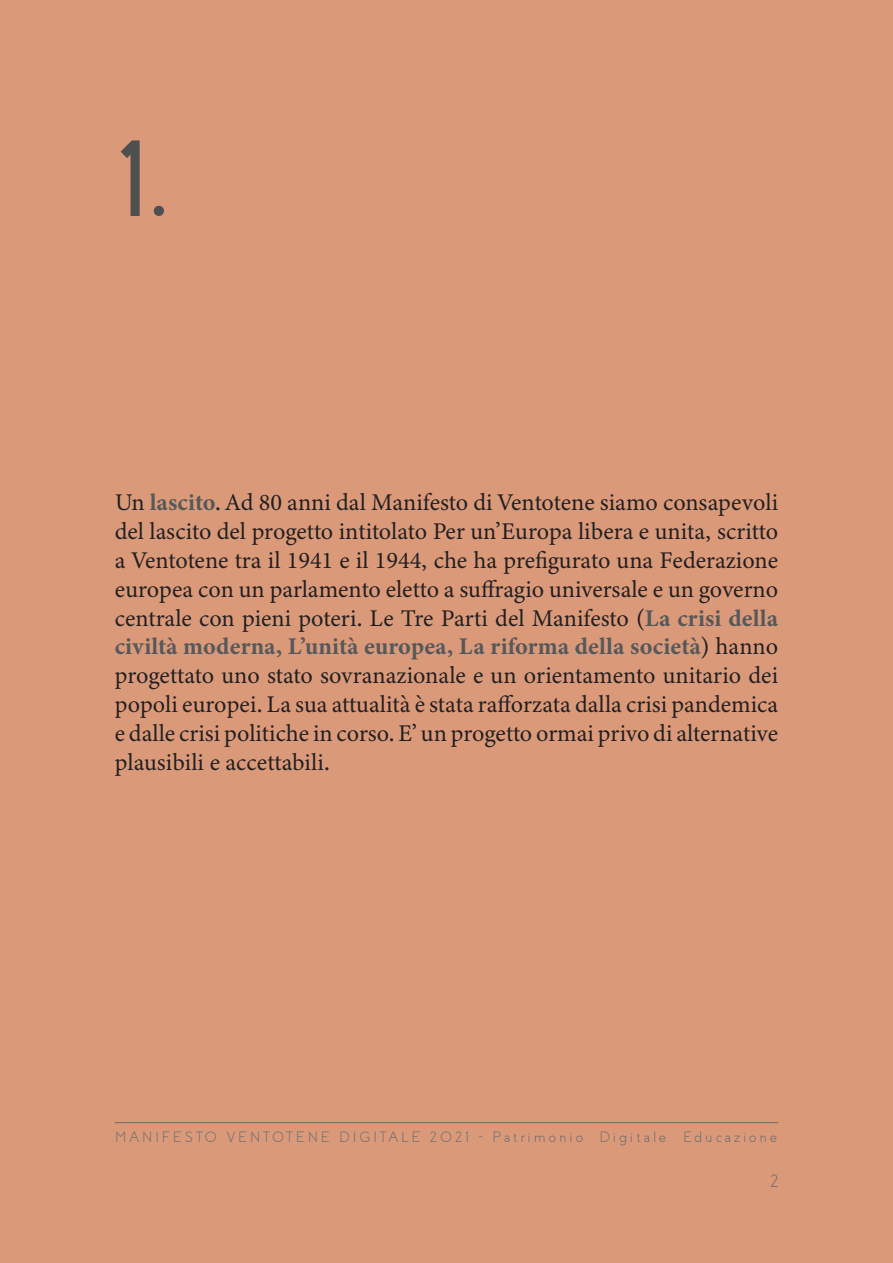
<style>
.page{position:relative;width:893px;height:1263px;background:#da9a7a}
.page>*{position:absolute;margin:0;border:0;box-sizing:border-box;transform-origin:0 0}
.t1{font:700 108px "Coves";color:#4e4f4f}
.t2{font:24px/28.8px "Minion Variable Concept";color:#231f20;text-align:justify}
.t3{font:300 18px "Coves";color:#6c6b6c}
.t4{font:300 15px "Coves";letter-spacing:.21em;color:#6c6b6c}
.s1{color:#57585a}
</style>
<div class="page">
<hr style="left:115px;top:1122px;width:663px;height:1px;background:#6c6b6c">
<p class="t1" style="left:115px;top:117px;width:55px">1.</p>
<p class="t2" style="left:115px;top:488px;width:665px">Un <span class="s1">lascito</span>. Ad 80 anni dal Manifesto di Ventotene siamo consapevoli del lascito del progetto intitolato Per un’Europa libera e unita, scritto a Ventotene tra il 1941 e il 1944, che ha prefigurato una Federazione europea con un parlamento eletto a suffragio universale e un governo centrale con pieni poteri. Le Tre Parti del Manifesto (<span class="s1">La crisi della civiltà moderna, L’unità europea, La riforma della società</span>) hanno progettato uno stato sovranazionale e un orientamento unitario dei popoli europei. La sua attualità è stata rafforzata dalla crisi pandemica e dalle crisi politiche in corso. E’ un progetto ormai privo di alternative plausibili e accettabili.</p>
<p class="t4" style="left:116px;top:1128px;width:663px">MANIFESTO VENTOTENE DIGITALE 2021 - Patrimonio Digitale Educazione</p>
<p class="t3" style="left:770px;top:1170px;width:10px">2</p>
</div>
